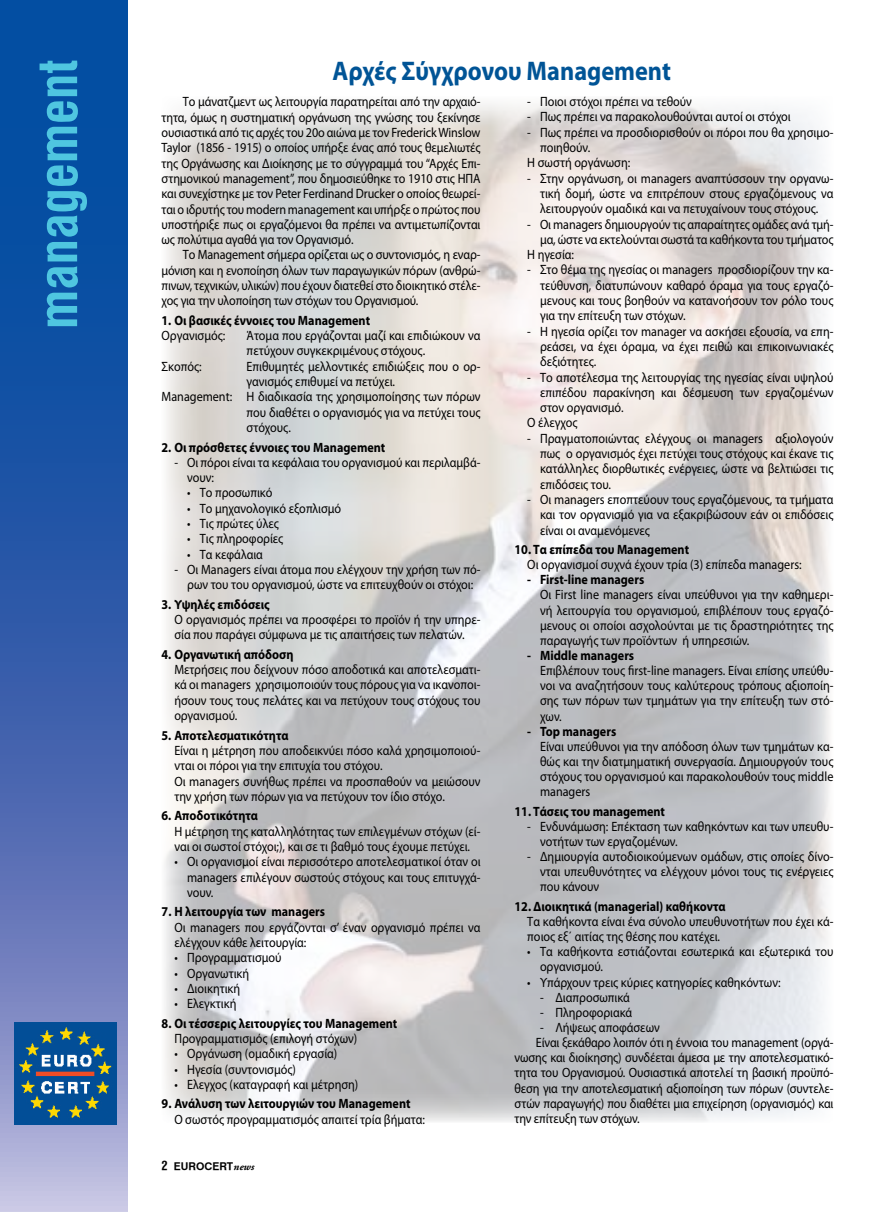
<style>
.page{position:relative;width:893px;height:1212px;background:#fff}
.page>*{position:absolute;margin:0;border:0;box-sizing:border-box;transform-origin:0 0}
.t1{font:54px "UB Helvetica Cond Bold";color:#4fc6e0}
.t2{font:700 27px "Myriad Pro";color:#005496;scale:.9 1}
.t3{font:13.5px/15.3px "Myriad Pro";color:#000;text-align:justify;scale:.9 1}
.t4{font:700 13.5px "Myriad Pro";color:#000;scale:.9 1}
.t5{font:10.5px "UB Helvetica Bold";color:#000}
.s1{font-family:"UB Helvetica Cond Bold";font-size:12.75px}
.s2{font-family:"Cf Garamond";font-weight:700;font-style:italic}
</style>
<div class="page">
<img style="left:165px;top:99px;width:665px;height:1023px">
<svg style="left:0;top:0;width:128px;height:1212px;background:#3764ae"></svg>
<img style="left:15px;top:1022px;width:102px;height:102px">
<h1 class="t1" style="left:28px;top:329px;width:271px;rotate:-90deg">management</h1>
<h2 class="t2" style="left:333px;top:53px;width:377px">Αρχές Σύγχρονου Management</h2>
<p class="t3" style="left:162px;top:94px;width:356px;text-indent:21px">Το μάνατζμεντ ως λειτουργία παρατηρείται από την αρχαιό&shy;τητα, όμως η συστηματική οργάνωση της γνώσης του ξεκίνησε ουσιαστικά από τις αρχές του 20ο αιώνα με τον Frederick Winslow Taylor (1856 - 1915) ο οποίος υπήρξε ένας από τους θεμελιωτές της Οργάνωσης και Διοίκησης με το σύγγραμμά του “Αρχές Επι&shy;στημονικού management”, που δημοσιεύθηκε το 1910 στις ΗΠΑ και συνεχίστηκε με τον Peter Ferdinand Drucker ο οποίος θεωρεί&shy;ται ο ιδρυτής του modern management και υπήρξε ο πρώτος που υποστήριξε πως οι εργαζόμενοι θα πρέπει να αντιμετωπίζονται ως πολύτιμα αγαθά για τον Οργανισμό.</p>
<p class="t3" style="left:162px;top:247px;width:356px;text-indent:21px">Το Management σήμερα ορίζεται ως ο συντονισμός, η εναρ&shy;μόνιση και η ενοποίηση όλων των παραγωγικών πόρων (ανθρώ&shy;πινων, τεχνικών, υλικών) που έχουν διατεθεί στο διοικητικό στέλε&shy;χος για την υλοποίηση των στόχων του Οργανισμού.</p>
<p class="t4" style="left:162px;top:311px;width:233px">1. Οι βασικές έννοιες του Management</p>
<p class="t3" style="left:162px;top:328px;width:72px">Οργανισμός:</p>
<p class="t3" style="left:247px;top:328px;width:261px">Άτομα που εργάζονται μαζί και επιδιώκουν να πετύχουν συγκεκριμένους στόχους.</p>
<p class="t3" style="left:162px;top:358px;width:46px">Σκοπός:</p>
<p class="t3" style="left:247px;top:358px;width:261px">Επιθυμητές μελλοντικές επιδιώξεις που ο ορ-</p>
<p class="t3" style="left:247px;top:374px;width:166px">γανισμός επιθυμεί να πετύχει.</p>
<p class="t3" style="left:162px;top:389px;width:356px">Management: Η διαδικασία της χρησιμοποίησης των πόρων</p>
<p class="t3" style="left:247px;top:404px;width:261px">που διαθέτει ο οργανισμός για να πετύχει τους</p>
<p class="t3" style="left:247px;top:420px;width:51px">στόχους.</p>
<p class="t4" style="left:162px;top:438px;width:250px">2. Οι πρόσθετες έννοιες του Management</p>
<p class="t3" style="left:187px;top:454px;width:327px;text-indent:-13px">- Οι πόροι είναι τα κεφάλαια του οργανισμού και περιλαμβά&shy;νουν:</p>
<p class="t3" style="left:187px;top:485px;width:96px">• Το προσωπικό</p>
<p class="t3" style="left:187px;top:500px;width:173px">• Το μηχανολογικό εξοπλισμό</p>
<p class="t3" style="left:187px;top:516px;width:103px">• Τις πρώτες ύλες</p>
<p class="t3" style="left:187px;top:531px;width:108px">• Τις πληροφορίες</p>
<p class="t3" style="left:187px;top:546px;width:86px">• Τα κεφάλαια</p>
<p class="t3" style="left:174px;top:561px;width:342px;text-align:center">- Οι Managers είναι άτομα που ελέγχουν την χρήση των πό&shy;ρων του του οργανισμού, ώστε να επιτευχθούν οι στόχοι:</p>
<p class="t4" style="left:162px;top:595px;width:122px">3. Υψηλές επιδόσεις</p>
<p class="t3" style="left:174px;top:612px;width:342px">Ο οργανισμός πρέπει να προσφέρει το προϊόν ή την υπηρε&shy;σία που παράγει σύμφωνα με τις απαιτήσεις των πελατών.</p>
<p class="t4" style="left:162px;top:645px;width:148px">4. Οργανωτική απόδοση</p>
<p class="t3" style="left:174px;top:662px;width:342px">Μετρήσεις που δείχνουν πόσο αποδοτικά και αποτελεσματι&shy;κά οι managers χρησιμοποιούν τους πόρους για να ικανοποι&shy;ήσουν τους τους πελάτες και να πετύχουν τους στόχους του οργανισμού.</p>
<p class="t4" style="left:162px;top:726px;width:142px">5. Αποτελεσματικότητα</p>
<p class="t3" style="left:174px;top:742px;width:342px;text-align:left">Είναι η μέτρηση που αποδεικνύει πόσο καλά χρησιμοποιού&shy;νται οι πόροι για την επιτυχία του στόχου.<br>Οι managers συνήθως πρέπει να προσπαθούν να μειώσουν την χρήση των πόρων για να πετύχουν τον ίδιο στόχο.</p>
<p class="t4" style="left:162px;top:807px;width:109px">6. Αποδοτικότητα</p>
<p class="t3" style="left:174px;top:823px;width:342px">Η μέτρηση της καταλληλότητας των επιλεγμένων στόχων (εί&shy;ναι οι σωστοί στόχοι;), και σε τι βαθμό τους έχουμε πετύχει.</p>
<p class="t3" style="left:187px;top:854px;width:327px;text-indent:-13px">• Οι οργανισμοί είναι περισσότερο αποτελεσματικοί όταν οι managers επιλέγουν σωστούς στόχους και τους επιτυγχά&shy;νουν.</p>
<p class="t4" style="left:162px;top:903px;width:183px">7. Η λειτουργία των managers</p>
<p class="t3" style="left:174px;top:919px;width:342px">Οι managers που εργάζονται σ’ έναν οργανισμό πρέπει να ελέγχουν κάθε λειτουργία:</p>
<p class="t3" style="left:174px;top:950px;width:121px">• Προγραμματισμού</p>
<p class="t3" style="left:174px;top:965px;width:85px">• Οργανωτική</p>
<p class="t3" style="left:174px;top:980px;width:75px">• Διοικητική</p>
<p class="t3" style="left:174px;top:996px;width:71px">• Ελεγκτική</p>
<p class="t4" style="left:162px;top:1014px;width:263px">8. Οι τέσσερις λειτουργίες του Management</p>
<p class="t3" style="left:174px;top:1030px;width:205px">Προγραμματισμός (επιλογή στόχων)</p>
<p class="t3" style="left:174px;top:1046px;width:183px">• Οργάνωση (ομαδική εργασία)</p>
<p class="t3" style="left:174px;top:1061px;width:137px">• Ηγεσία (συντονισμός)</p>
<p class="t3" style="left:174px;top:1076px;width:206px">• Ελεγχος (καταγραφή και μέτρηση)</p>
<p class="t4" style="left:162px;top:1095px;width:278px">9. Ανάλυση των λειτουργιών του Management</p>
<p class="t3" style="left:174px;top:1111px;width:280px">Ο σωστός προγραμματισμός απαιτεί τρία βήματα:</p>
<p class="t5" style="left:162px;top:1160px;width:94px"><span class="s1">2</span> EUROCERT<span class="s2">news</span></p>
<p class="t3" style="left:527px;top:94px;width:184px">- Ποιοι στόχοι πρέπει να τεθούν</p>
<p class="t3" style="left:527px;top:109px;width:294px">- Πως πρέπει να παρακολουθούνται αυτοί οι στόχοι</p>
<p class="t3" style="left:527px;top:124px;width:342px">- Πως πρέπει να προσδιορισθούν οι πόροι που θα χρησιμο-</p>
<p class="t3" style="left:540px;top:140px;width:57px">ποιηθούν.</p>
<p class="t3" style="left:527px;top:155px;width:116px">Η σωστή οργάνωση:</p>
<p class="t3" style="left:540px;top:170px;width:328px;text-indent:-13px">- Στην οργάνωση, οι managers αναπτύσσουν την οργανω&shy;τική δομή, ώστε να επιτρέπουν στους εργαζόμενους να λειτουργούν ομαδικά και να πετυχαίνουν τους στόχους.</p>
<p class="t3" style="left:527px;top:216px;width:342px">- Οι managers δημιουργούν τις απαραίτητες ομάδες ανά τμή-</p>
<p class="t3" style="left:540px;top:231px;width:327px">μα, ώστε να εκτελούνται σωστά τα καθήκοντα του τμήματος</p>
<p class="t3" style="left:527px;top:247px;width:53px">Η ηγεσία:</p>
<p class="t3" style="left:540px;top:262px;width:328px;text-indent:-13px">- Στο θέμα της ηγεσίας οι managers προσδιορίζουν την κα&shy;τεύθυνση, διατυπώνουν καθαρό όραμα για τους εργαζό&shy;μενους και τους βοηθούν να κατανοήσουν τον ρόλο τους για την επίτευξη των στόχων.</p>
<p class="t3" style="left:540px;top:323px;width:328px;text-indent:-13px">- Η ηγεσία ορίζει τον manager να ασκήσει εξουσία, να επη&shy;ρεάσει, να έχει όραμα, να έχει πειθώ και επικοινωνιακές δεξιότητες.</p>
<p class="t3" style="left:527px;top:369px;width:342px">- Το αποτέλεσμα της λειτουργίας της ηγεσίας είναι υψηλού</p>
<p class="t3" style="left:540px;top:384px;width:328px">επιπέδου παρακίνηση και δέσμευση των εργαζομένων</p>
<p class="t3" style="left:540px;top:400px;width:94px">στον οργανισμό.</p>
<p class="t3" style="left:527px;top:415px;width:57px">Ο έλεγχος</p>
<p class="t3" style="left:540px;top:430px;width:328px;text-indent:-13px">- Πραγματοποιώντας ελέγχους οι managers αξιολογούν πως ο οργανισμός έχει πετύχει τους στόχους και έκανε τις κατάλληλες διορθωτικές ενέργειες, ώστε να βελτιώσει τις επιδόσεις του.</p>
<p class="t3" style="left:540px;top:491px;width:327px;text-indent:-13px">- Οι managers εποπτεύουν τους εργαζόμενους, τα τμήματα και τον οργανισμό για να εξακριβώσουν εάν οι επιδόσεις είναι οι αναμενόμενες</p>
<p class="t4" style="left:515px;top:540px;width:195px">10. Τα επίπεδα του Management</p>
<p class="t3" style="left:527px;top:557px;width:306px">Οι οργανισμοί συχνά έχουν τρία (3) επίπεδα managers:</p>
<p class="t4" style="left:527px;top:571px;width:131px">- First-line managers</p>
<p class="t3" style="left:540px;top:587px;width:327px">Οι First line managers είναι υπεύθυνοι για την καθημερι&shy;νή λειτουργία του οργανισμού, επιβλέπουν τους εργαζό&shy;μενους οι οποίοι ασχολούνται με τις δραστηριότητες της παραγωγής των προϊόντων ή υπηρεσιών.</p>
<p class="t4" style="left:527px;top:646px;width:120px">- Middle managers</p>
<p class="t3" style="left:540px;top:663px;width:327px">Επιβλέπουν τους first-line managers. Είναι επίσης υπεύθυ&shy;νοι να αναζητήσουν τους καλύτερους τρόπους αξιοποίη&shy;σης των πόρων των τμημάτων για την επίτευξη των στό&shy;χων.</p>
<p class="t4" style="left:527px;top:722px;width:100px">- Top managers</p>
<p class="t3" style="left:540px;top:738px;width:327px">Είναι υπεύθυνοι για την απόδοση όλων των τμημάτων κα&shy;θώς και την διατμηματική συνεργασία. Δημιουργούν τους στόχους του οργανισμού και παρακολουθούν τους middle managers</p>
<p class="t4" style="left:515px;top:802px;width:169px">11. Τάσεις του management</p>
<p class="t3" style="left:540px;top:818px;width:327px;text-indent:-13px">- Ενδυνάμωση: Επέκταση των καθηκόντων και των υπευθυ&shy;νοτήτων των εργαζομένων.</p>
<p class="t3" style="left:540px;top:849px;width:328px;text-indent:-13px">- Δημιουργία αυτοδιοικούμενων ομάδων, στις οποίες δίνο&shy;νται υπευθυνότητες να ελέγχουν μόνοι τους τις ενέργειες που κάνουν</p>
<p class="t4" style="left:515px;top:897px;width:236px">12. Διοικητικά (managerial) καθήκοντα</p>
<p class="t3" style="left:527px;top:914px;width:342px">Τα καθήκοντα είναι ένα σύνολο υπευθυνοτήτων που έχει κά&shy;ποιος εξ΄ αιτίας της θέσης που κατέχει.</p>
<p class="t3" style="left:540px;top:944px;width:327px;text-indent:-13px">• Τα καθήκοντα εστιάζονται εσωτερικά και εξωτερικά του οργανισμού.</p>
<p class="t3" style="left:527px;top:974px;width:283px">• Υπάρχουν τρεις κύριες κατηγορίες καθηκόντων:</p>
<p class="t3" style="left:540px;top:989px;width:101px">- Διαπροσωπικά</p>
<p class="t3" style="left:540px;top:1004px;width:104px">- Πληροφοριακά</p>
<p class="t3" style="left:540px;top:1019px;width:135px">- Λήψεως αποφάσεων</p>
<p class="t3" style="left:536px;top:1035px;width:332px">Είναι ξεκάθαρο λοιπόν ότι η έννοια του management (οργά-</p>
<p class="t3" style="left:515px;top:1050px;width:356px">νωσης και διοίκησης) συνδέεται άμεσα με την αποτελεσματικό-</p>
<p class="t3" style="left:515px;top:1065px;width:356px">τητα του Οργανισμού. Ουσιαστικά αποτελεί τη βασική προϋπό-</p>
<p class="t3" style="left:515px;top:1080px;width:356px">θεση για την αποτελεσματική αξιοποίηση των πόρων (συντελε-</p>
<p class="t3" style="left:515px;top:1095px;width:356px">στών παραγωγής) που διαθέτει μια επιχείρηση (οργανισμός) και</p>
<p class="t3" style="left:515px;top:1110px;width:140px">την επίτευξη των στόχων.</p>
</div>
